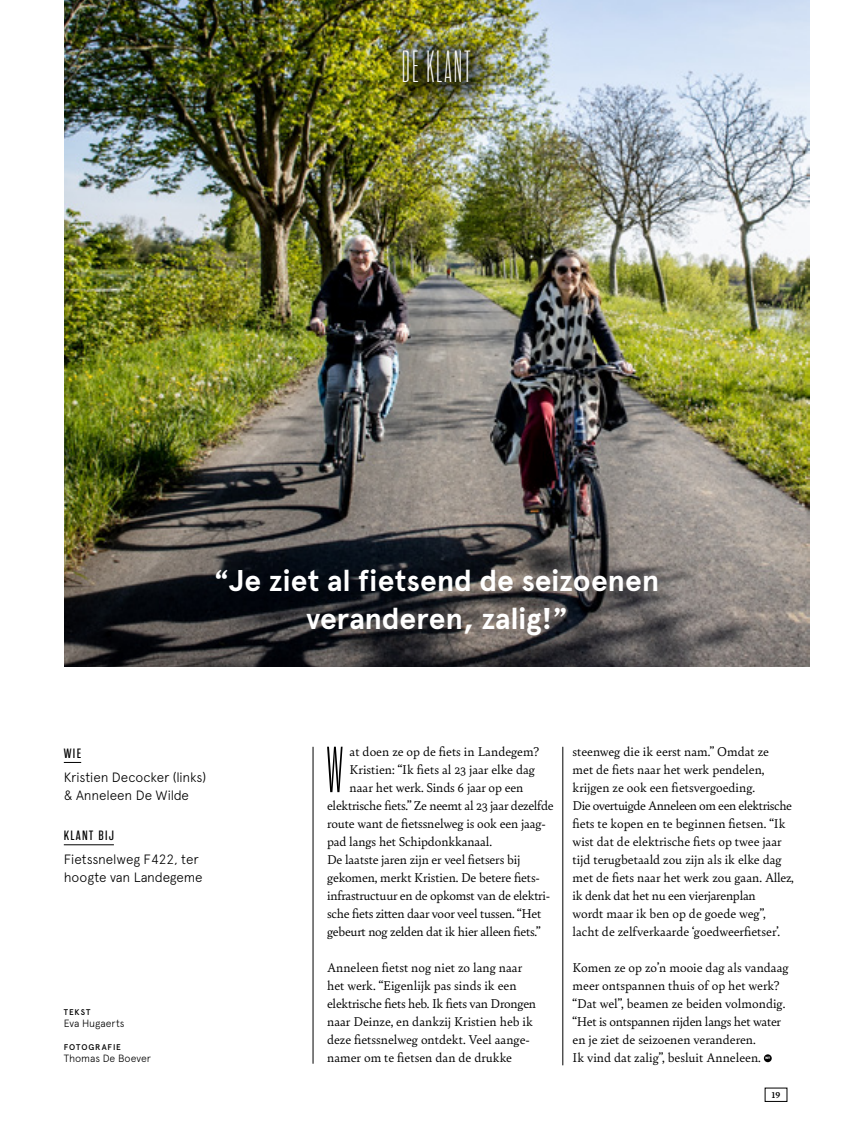
<style>
.page{position:relative;width:851px;height:1127px;background:#fff}
.page>*{position:absolute;margin:0;border:0;box-sizing:border-box;transform-origin:0 0}
.t1{font:300 64.95px "Rama Gothic C";color:#000}
.t2{font:300 45px "Rama Gothic C";letter-spacing:.05em;color:#fff}
.t3{font:700 30px/37.5px "Apercu Pro";letter-spacing:-.005em;color:#fff;text-align:center}
.t4{font:13.5px/18px "Bely";color:#000}
.t5{font:13.5px "Bely";letter-spacing:-.02em;color:#000}
.t6{font:300 13.5px/18px "Apercu";letter-spacing:-.01em;color:#000}
.t7{font:13.5px "Rama Gothic E";letter-spacing:.1em;color:#000}
.t8{font:300 10.5px "Apercu";letter-spacing:-.005em;color:#000}
.t9{font:700 9px "Bely";color:#000}
.t10{font:500 8.25px "Apercu Pro";letter-spacing:.105em;color:#000}
.t11{font:900 3.45px "Proxima Nova";color:#fff}
</style>
<div class="page">
<img style="left:64px;top:0;width:745px;height:666px">
<div style="left:763px;top:1054px;width:8px;height:8px;background:#000;border-radius:50%"></div>
<hr style="left:313px;top:747px;width:1px;height:316px;background:#000">
<hr style="left:562px;top:747px;width:1px;height:318px;background:#000">
<svg style="left:64px;top:762px;width:17px;height:1px"></svg>
<hr style="left:64px;top:844px;width:50px;height:1px;background:#000">
<div style="left:377px;top:27px;width:128px;height:91px;background:#000;opacity:.65"></div>
<h2 class="t2" style="left:402px;top:47px;width:70px">DE KLANT</h2>
<h3 class="t3" style="left:214px;top:561px;width:446px">“Je ziet al fietsend de seizoenen veranderen, zalig!”</h3>
<p class="t7" style="left:64px;top:746px;width:19px">WIE</p>
<p class="t6" style="left:64px;top:768px;width:144px">Kristien Decocker (links) &amp; Anneleen De Wilde</p>
<p class="t7" style="left:64px;top:828px;width:52px">KLANT BIJ</p>
<p class="t6" style="left:64px;top:850px;width:140px">Fietssnelweg F422, ter hoogte van Landegeme</p>
<p class="t10" style="left:64px;top:1005px;width:28px">TEKST</p>
<p class="t8" style="left:64px;top:1017px;width:62px">Eva Hugaerts</p>
<p class="t10" style="left:64px;top:1040px;width:58px">FOTOGRAFIE</p>
<p class="t8" style="left:64px;top:1052px;width:89px">Thomas De Boever</p>
<h1 class="t1" style="left:326px;top:741px;width:18px">W</h1>
<p class="t4" style="left:349px;top:742px;width:191px">at doen ze op de fiets in Landegem?</p>
<p class="t4" style="left:349px;top:760px;width:187px">Kristien: “Ik fiets al 23 jaar elke dag</p>
<p class="t4" style="left:349px;top:778px;width:175px">naar het werk. Sinds 6 jaar op een</p>
<p class="t5" style="left:327px;top:796px;width:228px">elektrische fiets.” Ze neemt al 23 jaar dezelfde</p>
<p class="t4" style="left:327px;top:814px;width:220px">route want de fietssnelweg is ook een jaag-</p>
<p class="t4" style="left:327px;top:832px;width:166px">pad langs het Schipdonkkanaal.</p>
<p class="t4" style="left:327px;top:850px;width:195px">De laatste jaren zijn er veel fietsers bij</p>
<p class="t4" style="left:327px;top:868px;width:214px">gekomen, merkt Kristien. De betere fiets-</p>
<p class="t5" style="left:327px;top:886px;width:224px">infrastructuur en de opkomst van de elektri-</p>
<p class="t5" style="left:327px;top:904px;width:216px">sche fiets zitten daar voor veel tussen. “Het</p>
<p class="t5" style="left:327px;top:922px;width:215px">gebeurt nog zelden dat ik hier alleen fiets.”</p>
<p class="t4" style="left:327px;top:958px;width:210px">Anneleen fietst nog niet zo lang naar het werk. “Eigenlijk pas sinds ik een elektrische fiets heb. Ik fiets van Drongen naar Deinze, en dankzij Kristien heb ik deze fietssnelweg ontdekt. Veel aange&shy;namer om te fietsen dan de drukke</p>
<p class="t4" style="left:572px;top:742px;width:223px">steenweg die ik eerst nam.” Omdat ze<br>met de fiets naar het werk pendelen, krijgen ze ook een fietsvergoeding.<br>Die overtuigde Anneleen om een elektrische fiets te kopen en te beginnen fietsen. “Ik wist dat de elektrische fiets op twee jaar tijd terugbetaald zou zijn als ik elke dag met de fiets naar het werk zou gaan. Allez, ik denk dat het nu een vierjarenplan<br>wordt maar ik ben op de goede weg”, lacht de zelfverkaarde ‘goedweerfietser’.</p>
<p class="t4" style="left:572px;top:958px;width:218px">Komen ze op zo’n mooie dag als vandaag meer ontspannen thuis of op het werk? “Dat wel”, beamen ze beiden volmondig. “Het is ontspannen rijden langs het water en je ziet de seizoenen veranderen.<br>Ik vind dat zalig”, besluit Anneleen.</p>
<p class="t11" style="left:765px;top:1055px;width:6px">NT</p>
<p class="t9" style="left:771px;top:1089px;width:10px">19</p>
</div>
